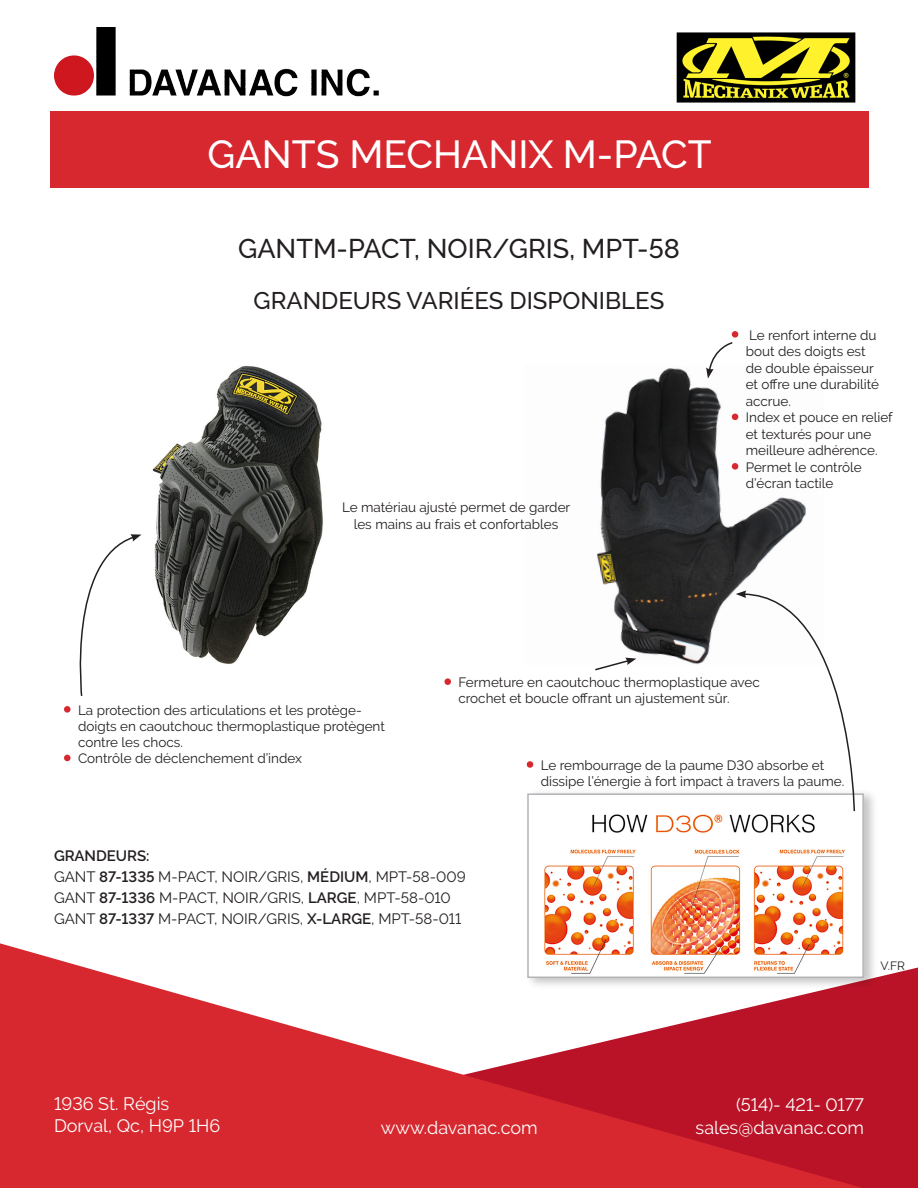
<style>
.page{position:relative;width:918px;height:1188px;background:#fff}
.page>*{position:absolute;margin:0;border:0;box-sizing:border-box;transform-origin:0 0}
.t1{font:500 39px "Raleway";color:#fff}
.t2{font:500 27px "Raleway";color:#231f20}
.t3{font:500 24px "Raleway";color:#231f20}
.normal_Font{font:18px "Raleway";color:#fff}
.t4{font:15px "Raleway";color:#231f20}
.t5{font:600 15px "Raleway";color:#231f20}
.t6{font:13.5px/16.5px "Raleway";color:#231f20}
.t7{font:12px "Raleway";color:#231f20}
.s1{font-weight:900;font-size:15px;color:#d7282f}
.s2{font-weight:600}
</style>
<div class="page">
<div style="left:50px;top:111px;width:818px;height:77px;background:#d7282f"></div>
<img style="left:54px;top:27px;width:325px;height:70px">
<div style="left:896px;top:967px;width:22px;height:221px;background:#ba1327"></div>
<svg style="left:0;top:943px;width:896px;height:245px;fill:#d7282f"></svg>
<img style="left:597px;top:368px;width:209px;height:297px">
<img style="left:141px;top:366px;width:182px;height:298px">
<div style="left:525px;top:789px;width:353px;height:201px;background:#231f20;opacity:.26"></div>
<img style="left:530px;top:796px;width:331px;height:179px">
<div style="left:527px;top:793px;width:337px;height:185px;border:2px solid #b2b3b7"></div>
<svg style="left:736px;top:590px;width:120px;height:223px"></svg>
<svg style="left:526px;top:761px;width:8px;height:7px"></svg>
<svg style="left:64px;top:706px;width:7px;height:7px"></svg>
<svg style="left:64px;top:754px;width:7px;height:8px"></svg>
<svg style="left:729px;top:411px;width:12px;height:11px"></svg>
<svg style="left:729px;top:461px;width:12px;height:11px"></svg>
<svg style="left:444px;top:678px;width:7px;height:7px"></svg>
<svg style="left:595px;top:658px;width:41px;height:13px"></svg>
<svg style="left:79px;top:534px;width:62px;height:162px"></svg>
<svg style="left:706px;top:331px;width:35px;height:48px"></svg>
<img style="left:676px;top:32px;width:180px;height:71px">
<p class="t1" style="left:208px;top:131px;width:506px">GANTS MECHANIX M-PACT</p>
<p class="t2" style="left:238px;top:233px;width:443px">GANTM-PACT, NOIR/GRIS, MPT-58</p>
<p class="t3" style="left:254px;top:287px;width:412px">GRANDEURS VARIÉES DISPONIBLES</p>
<p class="t6" style="left:342px;top:499px;width:230px;text-align:center">Le matériau ajusté permet de garder les mains au frais et confortables</p>
<p class="t6" style="left:746px;top:327px;width:135px;text-indent:-14px"><span class="s1">•</span> Le renfort interne du bout des doigts est de double épaisseur et offre une durabilité accrue.</p>
<p class="t6" style="left:732px;top:409px;width:162px;text-align:center"><span class="s1">•</span> Index et pouce en relief et texturés pour une meilleure adhérence.</p>
<p class="t6" style="left:746px;top:459px;width:117px;text-indent:-14px"><span class="s1">•</span> Permet le contrôle d’écran tactile</p>
<p class="t6" style="left:78px;top:702px;width:308px;text-indent:-14px"><span class="s1">•</span> La protection des articulations et les protège&shy;doigts en caoutchouc thermoplastique protègent contre les chocs.</p>
<p class="t6" style="left:64px;top:750px;width:239px"><span class="s1">•</span> Contrôle de déclenchement d’index</p>
<p class="t6" style="left:458px;top:674px;width:303px;text-indent:-14px"><span class="s1">•</span> Fermeture en caoutchouc thermoplastique avec crochet et boucle offrant un ajustement sûr.</p>
<p class="t6" style="left:541px;top:757px;width:305px;text-indent:-14px"><span class="s1">•</span> Le rembourrage de la paume D30 absorbe et dissipe l’énergie à fort impact à travers la paume.</p>
<p class="t5" style="left:54px;top:847px;width:97px">GRANDEURS:</p>
<p class="t4" style="left:54px;top:868px;width:413px">GANT <span class="s2">87-1335</span> M-PACT, NOIR/GRIS, <span class="s2">MÉDIUM</span>, MPT-58-009</p>
<p class="t4" style="left:54px;top:889px;width:398px">GANT <span class="s2">87-1336</span> M-PACT, NOIR/GRIS, <span class="s2">LARGE</span>, MPT-58-010</p>
<p class="t4" style="left:54px;top:910px;width:409px">GANT <span class="s2">87-1337</span> M-PACT, NOIR/GRIS, <span class="s2">X-LARGE</span>, MPT-58-011</p>
<p class="t7" style="left:881px;top:959px;width:26px">V.FR</p>
<p class="normal_Font" style="left:54px;top:1094px;width:117px">1936 St. Régis</p>
<p class="normal_Font" style="left:54px;top:1115px;width:168px">Dorval, Qc, H9P 1H6</p>
<p class="normal_Font" style="left:736px;top:1094px;width:129px">(514)- 421- 0177</p>
<p class="normal_Font" style="left:381px;top:1117px;width:158px">www.davanac.com</p>
<p class="normal_Font" style="left:696px;top:1117px;width:170px">sales@davanac.com</p>
</div>
